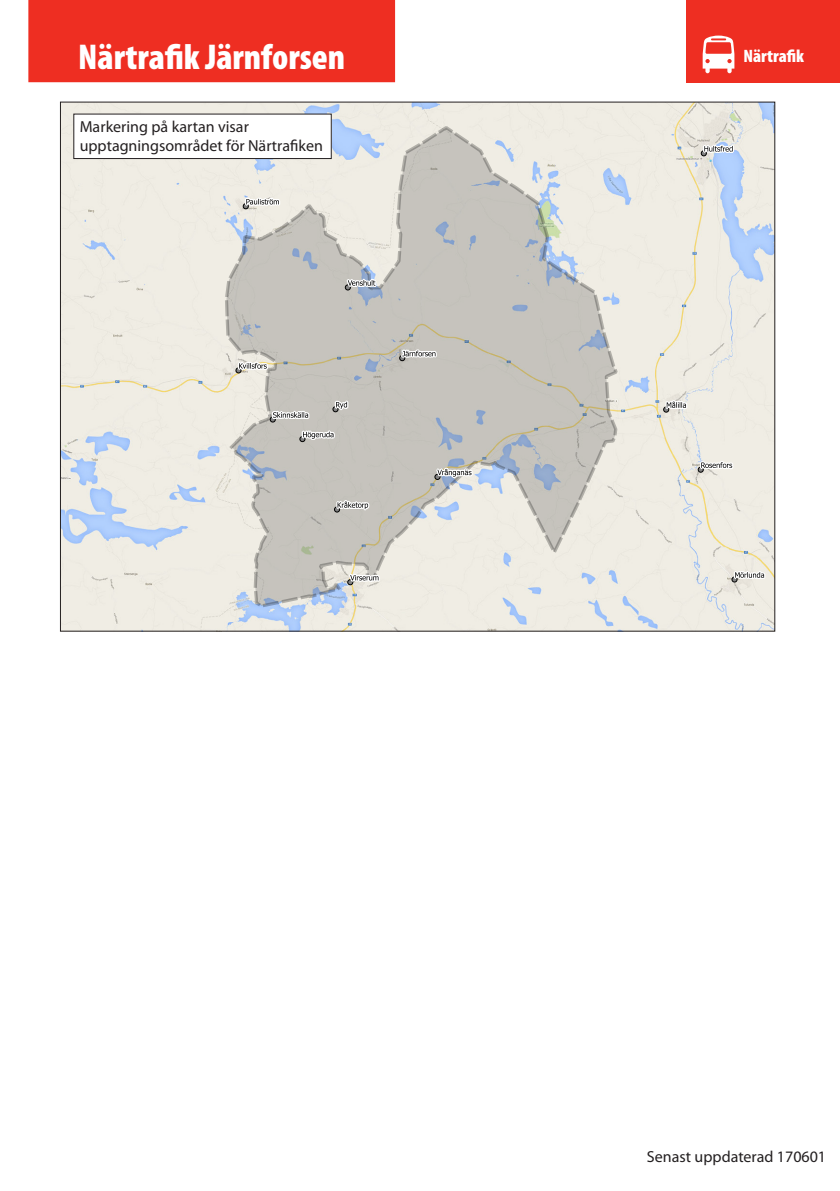
<style>
.page{position:relative;width:840px;height:1191px;background:#fff}
.page>*{position:absolute;margin:0;border:0;box-sizing:border-box;transform-origin:0 0}
.Linjenummer{font:900 condensed 36px "Myriad Pro";color:#fff}
.t1{font:900 condensed 18px "Myriad Pro";color:#fff}
.Hallplatsnamn{font:16px "Myriad Pro";color:#231f20}
</style>
<div class="page">
<img style="left:62px;top:104px;width:710px;height:525px">
<svg style="left:225px;top:126px;width:392px;height:481px;background:#d0cfca"></svg>
<svg style="left:334px;top:498px;width:37px;height:14px"></svg>
<svg style="left:333px;top:399px;width:17px;height:15px"></svg>
<svg style="left:300px;top:429px;width:36px;height:13px"></svg>
<svg style="left:269px;top:409px;width:42px;height:13px"></svg>
<svg style="left:236px;top:359px;width:34px;height:16px"></svg>
<svg style="left:243px;top:196px;width:39px;height:13px"></svg>
<svg style="left:344px;top:277px;width:34px;height:16px"></svg>
<svg style="left:433px;top:465px;width:42px;height:17px"></svg>
<svg style="left:700px;top:142px;width:35px;height:14px"></svg>
<svg style="left:662px;top:391px;width:27px;height:21px"></svg>
<svg style="left:697px;top:459px;width:38px;height:13px"></svg>
<svg style="left:731px;top:561px;width:36px;height:21px"></svg>
<svg style="left:399px;top:347px;width:39px;height:14px"></svg>
<svg style="left:346px;top:572px;width:35px;height:15px"></svg>
<div style="left:686px;top:0;width:153px;height:82px;background:#ee2e22"></div>
<svg style="left:702px;top:36px;width:32px;height:37px"></svg>
<div style="left:28px;top:0;width:367px;height:82px;background:#ee2e22"></div>
<div style="left:74px;top:114px;width:257px;height:44px;background:#fff"></div>
<div style="left:73px;top:114px;width:258px;height:45px;border:1px solid #231f20"></div>
<p class="Linjenummer" style="left:78px;top:34px;width:268px">Närtrafik Järnforsen</p>
<p class="t1" style="left:743px;top:44px;width:62px">Närtrafik</p>
<p class="Hallplatsnamn" style="left:80px;top:116px;width:171px">Markering på kartan visar</p>
<p class="Hallplatsnamn" style="left:80px;top:135px;width:245px">upptagningsområdet för Närtrafiken</p>
<p class="Hallplatsnamn" style="left:646px;top:1146px;width:181px">Senast uppdaterad 170601</p>
</div>
